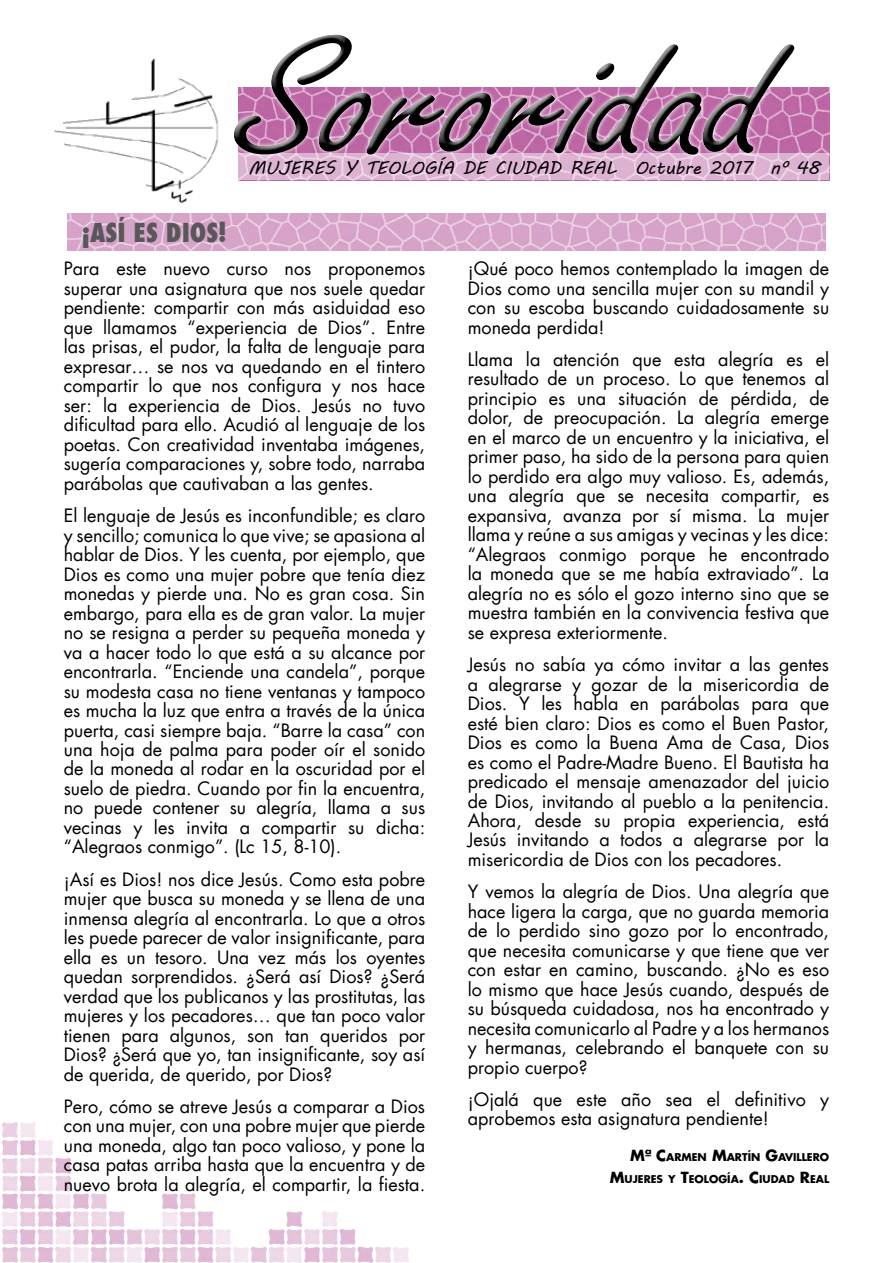
<style>
.page{position:relative;width:893px;height:1263px;background:#fff}
.page>*{position:absolute;margin:0;border:0;box-sizing:border-box;transform-origin:0 0}
.t1{font:800 condensed 25.5px "Futura";color:#58585a}
.t2{font:18px/19.5px "Futura LT";color:#000;text-align:justify}
.t3{font:18px "MV Boli";color:#000}
.t4{font:700 10.5px/21.8px "Futura";color:#000;text-align:right}
.s1{font-size:15px}
</style>
<div class="page">
<img style="left:67px;top:213px;width:759px;height:38px">
<img style="left:54px;top:58px;width:165px;height:145px">
<img style="left:0;top:1122px;width:408px;height:141px">
<img style="left:799px;top:87px;width:30px;height:66px">
<svg style="left:239px;top:153px;width:590px;height:27px;background:#dfb7d4"></svg>
<svg style="left:238px;top:87px;width:561px;height:72px;background:#ddb2d1"></svg>
<div style="left:233px;top:36px;width:562px;height:120px;background:#000;opacity:.75"></div>
<p class="t3" style="left:248px;top:156px;width:574px">MUJERES Y TEOLOGÍA DE CIUDAD REAL OCTUBRE 2017 Nº 48</p>
<h1 class="t1" style="left:82px;top:217px;width:146px">¡ASÍ ES DIOS!</h1>
<p class="t2" style="left:64px;top:259px;width:363px">Para este nuevo curso nos proponemos superar una asignatura que nos suele quedar pendiente: compartir con más asiduidad eso que llamamos “experiencia de Dios”. Entre las prisas, el pudor, la falta de lenguaje para expresar… se nos va quedando en el tintero compartir lo que nos configura y nos hace ser: la experiencia de Dios. Jesús no tuvo dificultad para ello. Acudió al lenguaje de los poetas. Con creatividad inventaba imágenes, sugería comparaciones y, sobre todo, narraba parábolas que cautivaban a las gentes.</p>
<p class="t2" style="left:64px;top:506px;width:363px">El lenguaje de Jesús es inconfundible; es claro y sencillo; comunica lo que vive; se apasiona al hablar de Dios. Y les cuenta, por ejemplo, que Dios es como una mujer pobre que tenía diez monedas y pierde una. No es gran cosa. Sin embargo, para ella es de gran valor. La mujer no se resigna a perder su pequeña moneda y va a hacer todo lo que está a su alcance por encontrarla. “Enciende una candela”, porque su modesta casa no tiene ventanas y tampoco es mucha la luz que entra a través de la única puerta, casi siempre baja. “Barre la casa” con una hoja de palma para poder oír el sonido de la moneda al rodar en la oscuridad por el suelo de piedra. Cuando por fin la encuentra, no puede contener su alegría, llama a sus vecinas y les invita a compartir su dicha: “Alegraos conmigo”. (Lc 15, 8-10).</p>
<p class="t2" style="left:64px;top:869px;width:363px">¡Así es Dios! nos dice Jesús. Como esta pobre mujer que busca su moneda y se llena de una inmensa alegría al encontrarla. Lo que a otros les puede parecer de valor insignificante, para ella es un tesoro. Una vez más los oyentes quedan sorprendidos. ¿Será así Dios? ¿Será verdad que los publicanos y las prostitutas, las mujeres y los pecadores… que tan poco valor tienen para algunos, son tan queridos por Dios? ¿Será que yo, tan insignificante, soy así de querida, de querido, por Dios?</p>
<p class="t2" style="left:64px;top:1097px;width:363px">Pero, cómo se atreve Jesús a comparar a Dios con una mujer, con una pobre mujer que pierde una moneda, algo tan poco valioso, y pone la casa patas arriba hasta que la encuentra y de nuevo brota la alegría, el compartir, la fiesta.</p>
<p class="t2" style="left:468px;top:259px;width:363px">¡Qué poco hemos contemplado la imagen de Dios como una sencilla mujer con su mandil y con su escoba buscando cuidadosamente su moneda perdida!</p>
<p class="t2" style="left:468px;top:350px;width:363px">Llama la atención que esta alegría es el resultado de un proceso. Lo que tenemos al principio es una situación de pérdida, de dolor, de preocupación. La alegría emerge en el marco de un encuentro y la iniciativa, el primer paso, ha sido de la persona para quien lo perdido era algo muy valioso. Es, además, una alegría que se necesita compartir, es expansiva, avanza por sí misma. La mujer llama y reúne a sus amigas y vecinas y les dice: “Alegraos conmigo porque he encontrado la moneda que se me había extraviado”. La alegría no es sólo el gozo interno sino que se muestra también en la convivencia festiva que se expresa exteriormente.</p>
<p class="t2" style="left:468px;top:655px;width:363px">Jesús no sabía ya cómo invitar a las gentes a alegrarse y gozar de la misericordia de Dios. Y les habla en parábolas para que esté bien claro: Dios es como el Buen Pastor, Dios es como la Buena Ama de Casa, Dios es como el Padre-Madre Bueno. El Bautista ha predicado el mensaje amenazador del juicio de Dios, invitando al pueblo a la penitencia.<br>Ahora, desde su propia experiencia, está Jesús invitando a todos a alegrarse por la misericordia de Dios con los pecadores.</p>
<p class="t2" style="left:468px;top:882px;width:363px">Y vemos la alegría de Dios. Una alegría que hace ligera la carga, que no guarda memoria de lo perdido sino gozo por lo encontrado, que necesita comunicarse y que tiene que ver con estar en camino, buscando. ¿No es eso lo mismo que hace Jesús cuando, después de su búsqueda cuidadosa, nos ha encontrado y necesita comunicarlo al Padre y a los hermanos y hermanas, celebrando el banquete con su propio cuerpo?</p>
<p class="t2" style="left:468px;top:1090px;width:363px">¡Ojalá que este año sea el definitivo y aprobemos esta asignatura pendiente!</p>
<p class="t4" style="left:610px;top:1146px;width:221px"><span class="s1">Mª C</span>ARMEN <span class="s1">M</span>ARTÍN <span class="s1">G</span>AVILLERO<br><span class="s1">M</span>UJERES Y <span class="s1">T</span>EOLOGÍA<span class="s1">. C</span>IUDAD <span class="s1">R</span>EAL</p>
</div>
